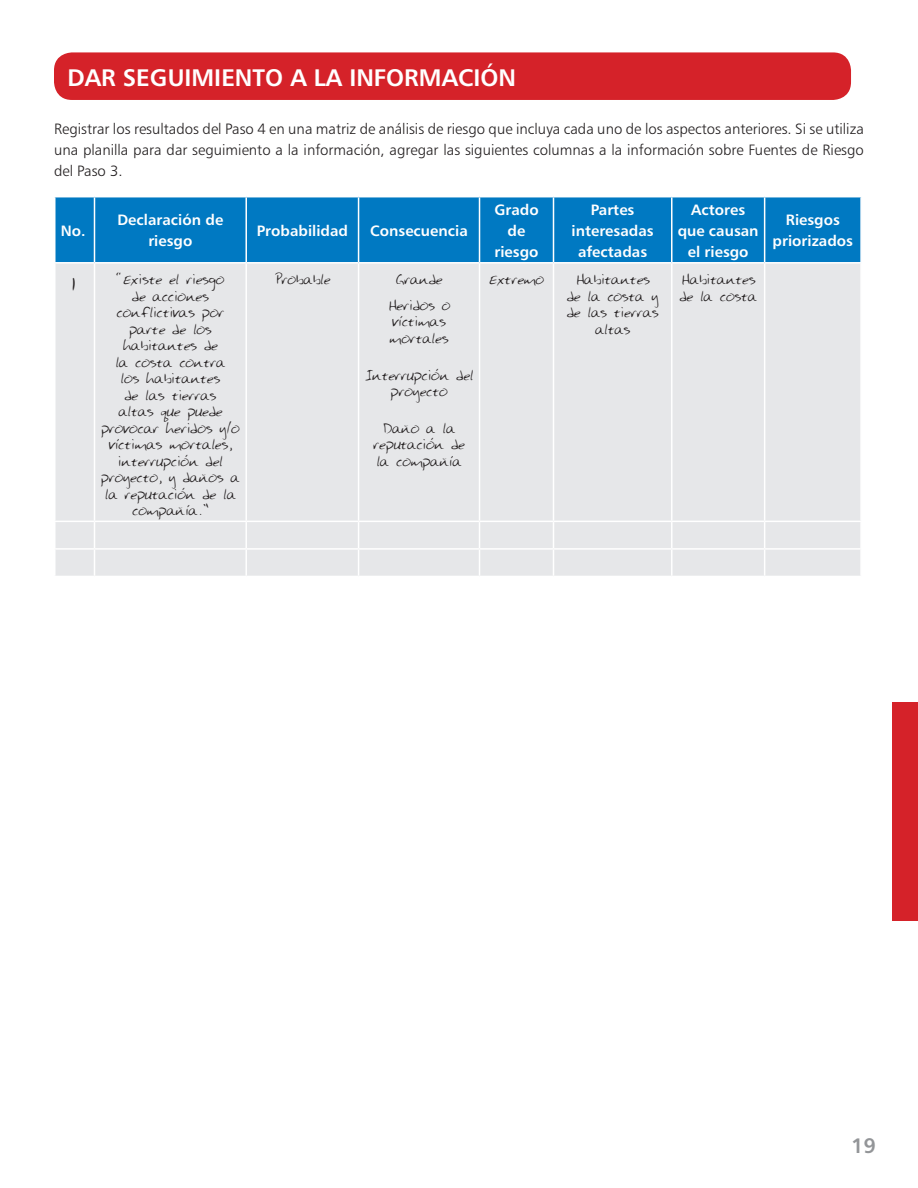
<style>
.page{position:relative;width:918px;height:1188px;background:#fff}
.page>*{position:absolute;margin:0;border:0;box-sizing:border-box;transform-origin:0 0}
.t1{font:24px "Humanist 777 BT Bold B";color:#fff}
.t2{font:21px "Humanist 777 BT Bold B";color:#939598}
.t3{font:21px "Hansons Hand";color:#231f20}
.t4{font:15px/16.5px "Hansons Hand";color:#231f20;text-align:center}
.t5{font:15px/21px "Humanist 777 BT Light B";color:#231f20;text-align:justify}
.t6{font:15px/21px "Humanist 777 BT Bold B";color:#fff;text-align:center}
</style>
<div class="page">
<div style="left:54px;top:52px;width:797px;height:48px;background:#d52229;border-radius:18px"></div>
<div style="left:56px;top:197px;width:804px;height:66px;background:#0079c2"></div>
<div style="left:56px;top:264px;width:804px;height:312px;background:#e6e7e9"></div>
<hr style="left:54px;top:262px;width:40px;height:2px;background:#fff">
<hr style="left:94px;top:262px;width:152px;height:2px;background:#fff">
<hr style="left:246px;top:262px;width:113px;height:2px;background:#fff">
<hr style="left:359px;top:262px;width:121px;height:2px;background:#fff">
<hr style="left:480px;top:262px;width:73px;height:2px;background:#fff">
<hr style="left:554px;top:262px;width:118px;height:2px;background:#fff">
<hr style="left:672px;top:262px;width:93px;height:2px;background:#fff">
<hr style="left:765px;top:262px;width:97px;height:2px;background:#fff">
<hr style="left:54px;top:521px;width:40px;height:1px;background:#fff">
<hr style="left:54px;top:548px;width:40px;height:2px;background:#fff">
<hr style="left:94px;top:197px;width:1px;height:65px;background:#fff">
<hr style="left:94px;top:264px;width:1px;height:257px;background:#fff">
<hr style="left:94px;top:521px;width:152px;height:1px;background:#fff">
<hr style="left:94px;top:548px;width:152px;height:2px;background:#fff">
<svg style="left:94px;top:522px;width:1px;height:54px"></svg>
<hr style="left:245px;top:197px;width:2px;height:65px;background:#fff">
<hr style="left:245px;top:264px;width:2px;height:257px;background:#fff">
<hr style="left:246px;top:521px;width:113px;height:1px;background:#fff">
<hr style="left:245px;top:522px;width:2px;height:26px;background:#fff">
<hr style="left:246px;top:548px;width:113px;height:2px;background:#fff">
<hr style="left:245px;top:550px;width:2px;height:26px;background:#fff">
<hr style="left:358px;top:197px;width:1px;height:65px;background:#fff">
<hr style="left:358px;top:264px;width:1px;height:257px;background:#fff">
<hr style="left:359px;top:521px;width:121px;height:1px;background:#fff">
<hr style="left:359px;top:548px;width:121px;height:2px;background:#fff">
<svg style="left:358px;top:522px;width:1px;height:54px"></svg>
<hr style="left:479px;top:197px;width:1px;height:65px;background:#fff">
<hr style="left:479px;top:264px;width:1px;height:257px;background:#fff">
<hr style="left:480px;top:521px;width:73px;height:1px;background:#fff">
<hr style="left:480px;top:548px;width:73px;height:2px;background:#fff">
<svg style="left:479px;top:522px;width:1px;height:54px"></svg>
<hr style="left:553px;top:197px;width:1px;height:65px;background:#fff">
<hr style="left:553px;top:264px;width:1px;height:257px;background:#fff">
<hr style="left:554px;top:521px;width:118px;height:1px;background:#fff">
<hr style="left:554px;top:548px;width:118px;height:2px;background:#fff">
<svg style="left:553px;top:522px;width:1px;height:54px"></svg>
<hr style="left:671px;top:197px;width:2px;height:65px;background:#fff">
<hr style="left:671px;top:264px;width:2px;height:257px;background:#fff">
<hr style="left:672px;top:521px;width:93px;height:1px;background:#fff">
<hr style="left:671px;top:522px;width:2px;height:26px;background:#fff">
<hr style="left:672px;top:548px;width:93px;height:2px;background:#fff">
<hr style="left:671px;top:550px;width:2px;height:26px;background:#fff">
<hr style="left:764px;top:197px;width:1px;height:65px;background:#fff">
<hr style="left:764px;top:264px;width:1px;height:257px;background:#fff">
<hr style="left:765px;top:521px;width:97px;height:1px;background:#fff">
<hr style="left:765px;top:548px;width:97px;height:2px;background:#fff">
<svg style="left:764px;top:522px;width:1px;height:54px"></svg>
<div style="left:892px;top:702px;width:26px;height:219px;background:#d52229"></div>
<h1 class="t1" style="left:68px;top:62px;width:450px">DAR SEGUIMIENTO A LA INFORMACIÓN</h1>
<p class="t5" style="left:54px;top:119px;width:812px">Registrar los resultados del Paso 4 en una matriz de análisis de riesgo que incluya cada uno de los aspectos anteriores. Si se utiliza una planilla para dar seguimiento a la información, agregar las siguientes columnas a la información sobre Fuentes de Riesgo del Paso 3.</p>
<p class="t6" style="left:61px;top:220px;width:26px">No.</p>
<p class="t6" style="left:117px;top:209px;width:107px">Declaración de riesgo</p>
<p class="t6" style="left:257px;top:220px;width:93px">Probabilidad</p>
<p class="t6" style="left:370px;top:220px;width:99px">Consecuencia</p>
<h2 class="t3" style="left:72px;top:269px;width:8px">1</h2>
<p class="t4" style="left:101px;top:272px;width:140px">“Existe el riesgo<br>de acciones conflictivas por parte de los habitantes de<br>la costa contra<br>los habitantes<br>de las tierras<br>altas que puede provocar heridos y/o víctimas mortales, interrupción del proyecto, y daños a la reputación de la compañía.”</p>
<p class="t4" style="left:274px;top:272px;width:57px">Probable</p>
<p class="t4" style="left:388px;top:267px;width:64px;line-height:25.5px">Grande<br>Heridos o</p>
<p class="t4" style="left:390px;top:314px;width:60px;text-align:left">víctimas mortales</p>
<p class="t4" style="left:365px;top:367px;width:110px">Interrupción del proyecto</p>
<p class="t4" style="left:373px;top:420px;width:93px">Daño a la reputación de la compañía</p>
<p class="t6" style="left:494px;top:199px;width:46px">Grado de riesgo</p>
<p class="t6" style="left:572px;top:199px;width:84px">Partes interesadas afectadas</p>
<p class="t6" style="left:678px;top:199px;width:82px">Actores que causan el riesgo</p>
<p class="t6" style="left:773px;top:209px;width:82px">Riesgos priorizados</p>
<p class="t4" style="left:489px;top:272px;width:57px">Extremo</p>
<p class="t4" style="left:567px;top:272px;width:93px">Habitantes de la costa y de las tierras altas</p>
<p class="t4" style="left:679px;top:272px;width:79px;text-align:left">Habitantes de la costa</p>
<h2 class="t2" style="left:851px;top:1132px;width:26px">19</h2>
</div>
